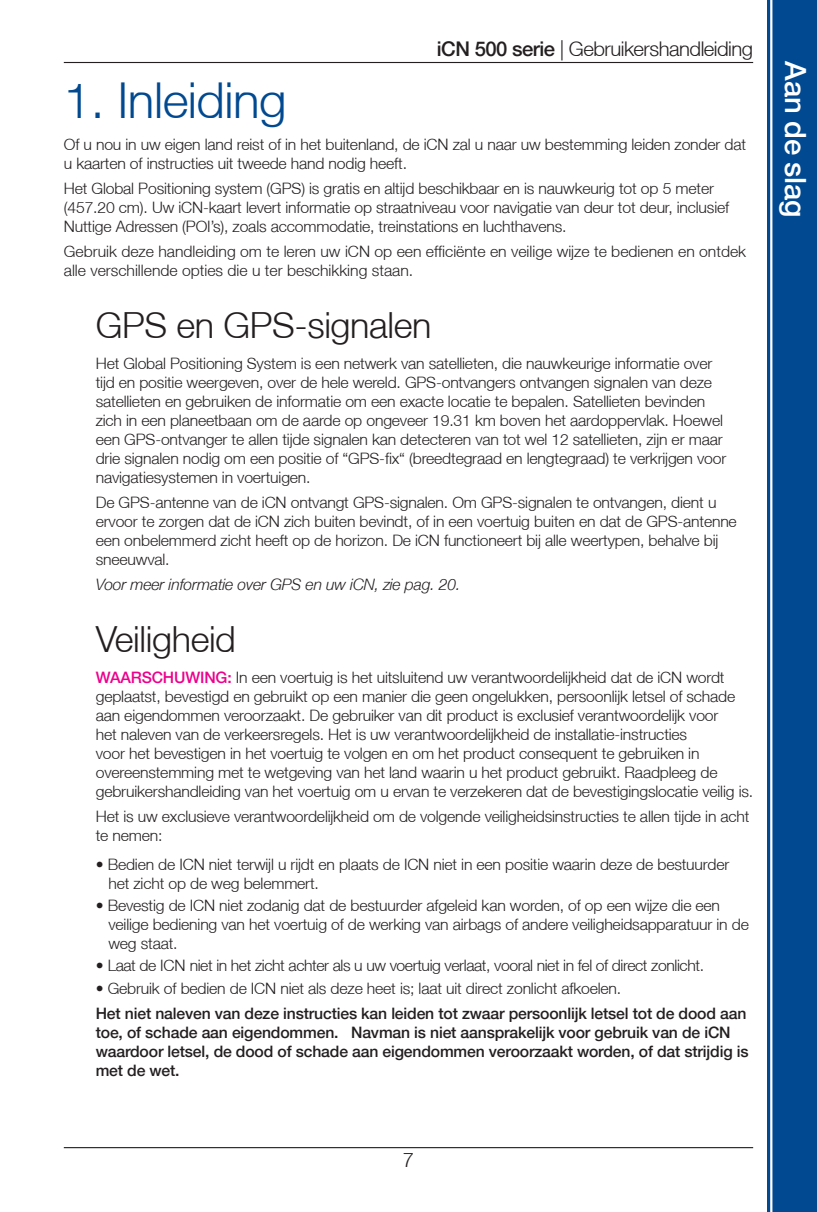
<style>
.page{position:relative;width:817px;height:1212px;background:#fff}
.page>*{position:absolute;margin:0;border:0;box-sizing:border-box;transform-origin:0 0}
.t1{font:300 49.5px "Helvetica Neue LT";letter-spacing:-.01em;color:#014990}
.t2{font:300 36px "Helvetica Neue LT";letter-spacing:-.01em;color:#231f20}
.t3{font:500 29.25px "Helvetica Neue LT";letter-spacing:-.01em;color:#fff}
.t4{font:300 20.25px "Helvetica Neue LT";letter-spacing:-.025em;color:#231f20}
.t5{font:300 15.75px/18.9px "Helvetica Neue LT";letter-spacing:-.01em;color:#231f20}
.t6{font:500 15.75px/18.9px "Helvetica Neue LT";letter-spacing:-.01em;color:#231f20}
.t7{font:italic 300 15.75px "Helvetica Neue LT";letter-spacing:-.01em;color:#231f20}
.s1{font-weight:500}
.s2{font-weight:500;color:#ed028c}
</style>
<div class="page">
<hr style="left:64px;top:1147px;width:689px;height:1px;background:#231f20">
<hr style="left:64px;top:62px;width:689px;height:1px;background:#231f20">
<div style="left:766px;top:0;width:50px;height:1212px;background:#014990"></div>
<hr style="left:770px;top:0;width:2px;height:1212px;background:#fff">
<p class="t4" style="left:437px;top:36px;width:317px"><span class="s1">iCN 500 serie</span> | Gebruikershandleiding</p>
<h1 class="t1" style="left:64px;top:70px;width:224px">1. Inleiding</h1>
<p class="t5" style="left:64px;top:135px;width:683px">Of u nou in uw eigen land reist of in het buitenland, de iCN zal u naar uw bestemming leiden zonder dat u kaarten of instructies uit tweede hand nodig heeft.</p>
<p class="t5" style="left:64px;top:179px;width:666px">Het Global Positioning system (GPS) is gratis en altijd beschikbaar en is nauwkeurig tot op 5 meter (457.20 cm). Uw iCN-kaart levert informatie op straatniveau voor navigatie van deur tot deur, inclusief<br>Nuttige Adressen (POI’s), zoals accommodatie, treinstations en luchthavens.</p>
<p class="t5" style="left:64px;top:242px;width:683px">Gebruik deze handleiding om te leren uw iCN op een efficiënte en veilige wijze te bedienen en ontdek alle verschillende opties die u ter beschikking staan.</p>
<h2 class="t2" style="left:96px;top:303px;width:337px">GPS en GPS-signalen</h2>
<p class="t5" style="left:96px;top:354px;width:632px">Het Global Positioning System is een netwerk van satellieten, die nauwkeurige informatie over tijd en positie weergeven, over de hele wereld. GPS-ontvangers ontvangen signalen van deze satellieten en gebruiken de informatie om een exacte locatie te bepalen. Satellieten bevinden zich in een planeetbaan om de aarde op ongeveer 19.31 km boven het aardoppervlak. Hoewel een GPS-ontvanger te allen tijde signalen kan detecteren van tot wel 12 satellieten, zijn er maar drie signalen nodig om een positie of “GPS-fix“ (breedtegraad en lengtegraad) te verkrijgen voor navigatiesystemen in voertuigen.</p>
<p class="t5" style="left:96px;top:493px;width:642px">De GPS-antenne van de iCN ontvangt GPS-signalen. Om GPS-signalen te ontvangen, dient u ervoor te zorgen dat de iCN zich buiten bevindt, of in een voertuig buiten en dat de GPS-antenne een onbelemmerd zicht heeft op de horizon. De iCN functioneert bij alle weertypen, behalve bij sneeuwval.</p>
<p class="t7" style="left:96px;top:575px;width:366px">Voor meer informatie over GPS en uw iCN, zie pag. 20.</p>
<h2 class="t2" style="left:96px;top:617px;width:142px">Veiligheid</h2>
<p class="t5" style="left:96px;top:668px;width:658px"><span class="s2">WAARSCHUWING:</span> In een voertuig is het uitsluitend uw verantwoordelijkheid dat de iCN wordt geplaatst, bevestigd en gebruikt op een manier die geen ongelukken, persoonlijk letsel of schade aan eigendommen veroorzaakt. De gebruiker van dit product is exclusief verantwoordelijk voor<br>het naleven van de verkeersregels. Het is uw verantwoordelijkheid de installatie-instructies<br>voor het bevestigen in het voertuig te volgen en om het product consequent te gebruiken in overeenstemming met te wetgeving van het land waarin u het product gebruikt. Raadpleeg de gebruikershandleiding van het voertuig om u ervan te verzekeren dat de bevestigingslocatie veilig is.</p>
<p class="t5" style="left:96px;top:806px;width:655px">Het is uw exclusieve verantwoordelijkheid om de volgende veiligheidsinstructies te allen tijde in acht te nemen:</p>
<p class="t5" style="left:108px;top:854px;width:622px;text-indent:-13px">• Bedien de ICN niet terwijl u rijdt en plaats de ICN niet in een positie waarin deze de bestuurder het zicht op de weg belemmert.</p>
<p class="t5" style="left:108px;top:896px;width:642px;text-indent:-13px">• Bevestig de ICN niet zodanig dat de bestuurder afgeleid kan worden, of op een wijze die een veilige bediening van het voertuig of de werking van airbags of andere veiligheidsapparatuur in de weg staat.</p>
<p class="t5" style="left:96px;top:956px;width:609px">• Laat de ICN niet in het zicht achter als u uw voertuig verlaat, vooral niet in fel of direct zonlicht.</p>
<p class="t5" style="left:96px;top:978px;width:527px">• Gebruik of bedien de ICN niet als deze heet is; laat uit direct zonlicht afkoelen.</p>
<p class="t6" style="left:96px;top:1004px;width:654px">Het niet naleven van deze instructies kan leiden tot zwaar persoonlijk letsel tot de dood aan toe, of schade aan eigendommen. Navman is niet aansprakelijk voor gebruik van de iCN waardoor letsel, de dood of schade aan eigendommen veroorzaakt worden, of dat strijdig is met de wet.</p>
<h3 class="t3" style="left:812px;top:61px;width:157px;rotate:90deg">Aan de slag</h3>
<p class="t4" style="left:403px;top:1148px;width:13px">7</p>
</div>
